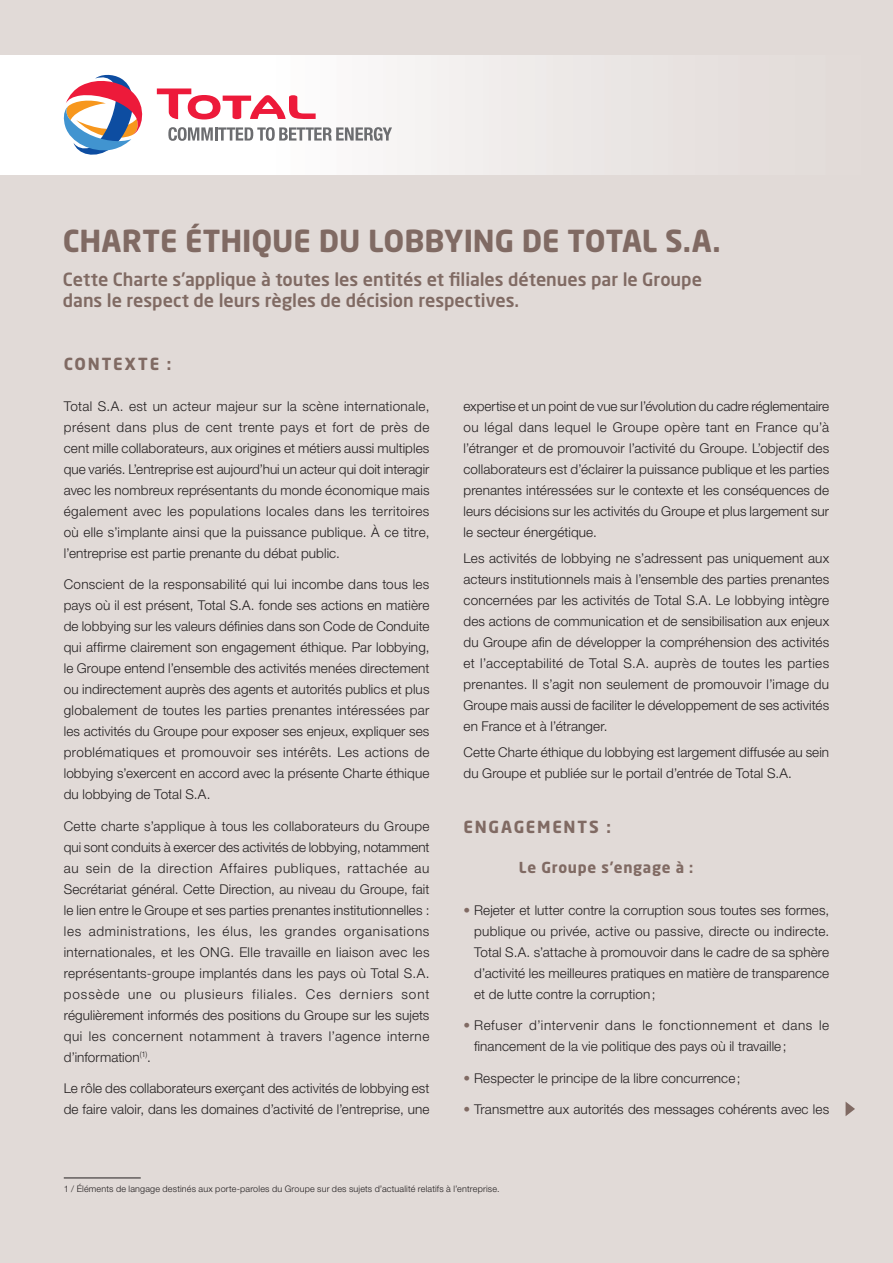
<style>
.page{position:relative;width:893px;height:1263px;background:#e1dad7}
.page>*{position:absolute;margin:0;border:0;box-sizing:border-box;transform-origin:0 0}
.t1{font:700 30px "Neo Sans Pro";letter-spacing:-.005em;color:#806a63}
.t2{font:500 18px/21.6px "Neo Sans Pro";color:#806a63}
.t3{font:700 16.5px "Neo Sans Pro";letter-spacing:.105em;color:#806a63}
.t4{font:700 15px "Neo Sans Pro";letter-spacing:.045em;color:#806a63}
.t5{font:300 13.5px/21px "Helvetica Neue LT Pro";letter-spacing:.01em;color:#231f20;text-align:justify}
.t6{font:300 9px "Helvetica Neue LT Pro";letter-spacing:.02em;color:#231f20}
.s1{color:#806a63}
</style>
<div class="page">
<img style="left:0;top:55px;width:668px;height:119px">
<svg style="left:157px;top:88px;width:159px;height:31px;background:#f7a7b3"></svg>
<svg style="left:168px;top:127px;width:224px;height:14px;background:#b4b4b6"></svg>
<svg style="left:63px;top:73px;width:84px;height:87px;background:#c9b2be"></svg>
<hr style="left:64px;top:1177px;width:77px;height:1px;background:#231f20">
<svg style="left:846px;top:1102px;width:9px;height:14px"></svg>
<h1 class="t1" style="left:63px;top:221px;width:659px">CHARTE ÉTHIQUE DU LOBBYING DE TOTAL S.A.</h1>
<h2 class="t2" style="left:63px;top:268px;width:641px">Cette Charte s’applique à toutes les entités et filiales détenues par le Groupe dans le respect de leurs règles de décision respectives.</h2>
<p class="t3" style="left:64px;top:353px;width:109px">CONTEXTE :</p>
<p class="t5" style="left:64px;top:395px;width:367px">Total S.A. est un acteur majeur sur la scène internationale, présent dans plus de cent trente pays et fort de près de cent mille collaborateurs, aux origines et métiers aussi multiples que variés. L’entreprise est aujourd’hui un acteur qui doit interagir avec les nombreux représentants du monde économique mais également avec les populations locales dans les territoires où elle s’implante ainsi que la puissance publique. À ce titre, l’entreprise est partie prenante du débat public.</p>
<p class="t5" style="left:64px;top:574px;width:367px">Conscient de la responsabilité qui lui incombe dans tous les pays où il est présent, Total S.A. fonde ses actions en matière de lobbying sur les valeurs définies dans son Code de Conduite qui affirme clairement son engagement éthique. Par lobbying, le Groupe entend l’ensemble des activités menées directement ou indirectement auprès des agents et autorités publics et plus globalement de toutes les parties prenantes intéressées par les activités du Groupe pour exposer ses enjeux, expliquer ses problématiques et promouvoir ses intérêts. Les actions de lobbying s’exercent en accord avec la présente Charte éthique du lobbying de Total S.A.</p>
<p class="t5" style="left:64px;top:815px;width:367px">Cette charte s’applique à tous les collaborateurs du Groupe qui sont conduits à exercer des activités de lobbying, notamment au sein de la direction Affaires publiques, rattachée au Secrétariat général. Cette Direction, au niveau du Groupe, fait le lien entre le Groupe et ses parties prenantes institutionnelles : les administrations, les élus, les grandes organisations internationales, et les ONG. Elle travaille en liaison avec les représentants-groupe implantés dans les pays où Total S.A. possède une ou plusieurs filiales. Ces derniers sont régulièrement informés des positions du Groupe sur les sujets qui les concernent notamment à travers l’agence interne d’information<sup>(1)</sup>.</p>
<p class="t5" style="left:64px;top:1078px;width:367px">Le rôle des collaborateurs exerçant des activités de lobbying est de faire valoir, dans les domaines d’activité de l’entreprise, une</p>
<p class="t5" style="left:463px;top:395px;width:367px">expertise et un point de vue sur l’évolution du cadre réglementaire ou légal dans lequel le Groupe opère tant en France qu’à l’étranger et de promouvoir l’activité du Groupe. L’objectif des collaborateurs est d’éclairer la puissance publique et les parties prenantes intéressées sur le contexte et les conséquences de leurs décisions sur les activités du Groupe et plus largement sur le secteur énergétique.</p>
<p class="t5" style="left:463px;top:547px;width:367px">Les activités de lobbying ne s’adressent pas uniquement aux acteurs institutionnels mais à l’ensemble des parties prenantes concernées par les activités de Total S.A. Le lobbying intègre des actions de communication et de sensibilisation aux enjeux du Groupe afin de développer la compréhension des activités et l’acceptabilité de Total S.A. auprès de toutes les parties prenantes. Il s’agit non seulement de promouvoir l’image du Groupe mais aussi de faciliter le développement de ses activités en France et à l’étranger.</p>
<p class="t5" style="left:463px;top:742px;width:367px">Cette Charte éthique du lobbying est largement diffusée au sein du Groupe et publiée sur le portail d’entrée de Total S.A.</p>
<p class="t3" style="left:463px;top:817px;width:149px">ENGAGEMENTS :</p>
<p class="t4" style="left:519px;top:858px;width:176px">Le Groupe s’engage à :</p>
<p class="t5" style="left:474px;top:899px;width:357px;text-indent:-11px"><span class="s1">•</span> Rejeter et lutter contre la corruption sous toutes ses formes, publique ou privée, active ou passive, directe ou indirecte.<br>Total S.A. s’attache à promouvoir dans le cadre de sa sphère d’activité les meilleures pratiques en matière de transparence et de lutte contre la corruption ;</p>
<p class="t5" style="left:474px;top:1015px;width:357px;text-indent:-11px"><span class="s1">•</span> Refuser d’intervenir dans le fonctionnement et dans le financement de la vie politique des pays où il travaille ;</p>
<p class="t5" style="left:463px;top:1067px;width:279px"><span class="s1">•</span> Respecter le principe de la libre concurrence ;</p>
<p class="t5" style="left:463px;top:1099px;width:367px"><span class="s1">•</span> Transmettre aux autorités des messages cohérents avec les</p>
<p class="t6" style="left:64px;top:1183px;width:437px">1 / Éléments de langage destinés aux porte-paroles du Groupe sur des sujets d’actualité relatifs à l’entreprise.</p>
</div>
